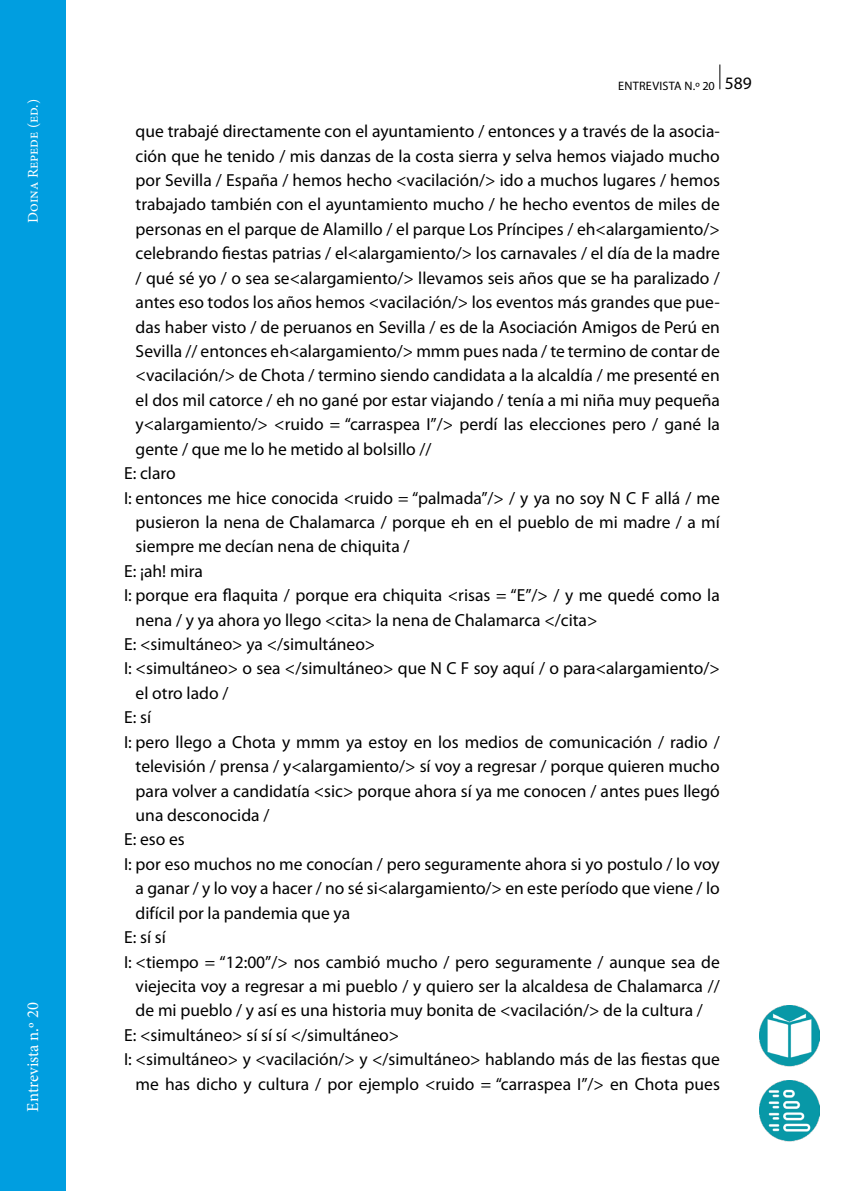
<style>
.page{position:relative;width:844px;height:1191px;background:#fff}
.page>*{position:absolute;margin:0;border:0;box-sizing:border-box;transform-origin:0 0}
._0010_texto_normal_t{font:17.5px/24.5px "Myriad Pro";color:#000;text-align:justify}
.t1{font:16.62px "Minion Pro";color:#fff}
.t2{font:14.88px "Minion Pro";color:#fff}
.t3{font:12.25px "Myriad Pro";color:#000}
.s1{font-size:17.5px}
</style>
<div class="page">
<svg style="left:719px;top:64px;width:1px;height:25px"></svg>
<img style="left:759px;top:1005px;width:60px;height:61px">
<img style="left:759px;top:1081px;width:60px;height:60px">
<div style="left:0;top:0;width:66px;height:1191px;background:#009ee0"></div>
<p class="t2" style="left:23px;top:223px;width:125px;rotate:-90deg">Doina Repede (ed.)</p>
<p class="t1" style="left:22px;top:1111px;width:111px;rotate:-90deg">Entrevista n.º 20</p>
<p class="t3" style="left:618px;top:79px;width:14px">Entrevista</p>
<p class="t3" style="left:684px;top:79px;width:69px">n .º 20 <span class="s1">589</span></p>
<p class="_0010_texto_normal_t" style="left:136px;top:119px;width:585px">que trabajé directamente con el ayuntamiento / entonces y a través de la asocia&shy;ción que he tenido / mis danzas de la costa sierra y selva hemos viajado mucho por Sevilla / España / hemos hecho &lt;vacilación/&gt; ido a muchos lugares / hemos trabajado también con el ayuntamiento mucho / he hecho eventos de miles de personas en el parque de Alamillo / el parque Los Príncipes / eh&lt;alargamiento/&gt; celebrando fiestas patrias / el&lt;alargamiento/&gt; los carnavales / el día de la madre / qué sé yo / o sea se&lt;alargamiento/&gt; llevamos seis años que se ha paralizado / antes eso todos los años hemos &lt;vacilación/&gt; los eventos más grandes que pue&shy;das haber visto / de peruanos en Sevilla / es de la Asociación Amigos de Perú en Sevilla // entonces eh&lt;alargamiento/&gt; mmm pues nada / te termino de contar de &lt;vacilación/&gt; de Chota / termino siendo candidata a la alcaldía / me presenté en el dos mil catorce / eh no gané por estar viajando / tenía a mi niña muy pequeña y&lt;alargamiento/&gt; &lt;ruido = “carraspea I”/&gt; perdí las elecciones pero / gané la gente / que me lo he metido al bolsillo //</p>
<p class="_0010_texto_normal_t" style="left:124px;top:461px;width:53px">E: claro</p>
<p class="_0010_texto_normal_t" style="left:136px;top:486px;width:585px;text-indent:-12px">I: entonces me hice conocida &lt;ruido = “palmada”/&gt; / y ya no soy N C F allá / me pusieron la nena de Chalamarca / porque eh en el pueblo de mi madre / a mí siempre me decían nena de chiquita /</p>
<p class="_0010_texto_normal_t" style="left:124px;top:559px;width:80px">E: ¡ah! mira</p>
<p class="_0010_texto_normal_t" style="left:136px;top:583px;width:585px;text-indent:-12px">I: porque era flaquita / porque era chiquita &lt;risas = “E”/&gt; / y me quedé como la nena / y ya ahora yo llego &lt;cita&gt; la nena de Chalamarca &lt;/cita&gt;</p>
<p class="_0010_texto_normal_t" style="left:124px;top:632px;width:253px">E: &lt;simultáneo&gt; ya &lt;/simultáneo&gt;</p>
<p class="_0010_texto_normal_t" style="left:136px;top:656px;width:585px;text-indent:-12px">I: &lt;simultáneo&gt; o sea &lt;/simultáneo&gt; que N C F soy aquí / o para&lt;alargamiento/&gt; el otro lado /</p>
<p class="_0010_texto_normal_t" style="left:124px;top:705px;width:28px">E: sí</p>
<p class="_0010_texto_normal_t" style="left:136px;top:730px;width:585px;text-indent:-12px">I: pero llego a Chota y mmm ya estoy en los medios de comunicación / radio / televisión / prensa / y&lt;alargamiento/&gt; sí voy a regresar / porque quieren mucho para volver a candidatía &lt;sic&gt; porque ahora sí ya me conocen / antes pues llegó una desconocida /</p>
<p class="_0010_texto_normal_t" style="left:124px;top:827px;width:62px">E: eso es</p>
<p class="_0010_texto_normal_t" style="left:136px;top:852px;width:585px;text-indent:-12px">I: por eso muchos no me conocían / pero seguramente ahora si yo postulo / lo voy a ganar / y lo voy a hacer / no sé si&lt;alargamiento/&gt; en este período que viene / lo difícil por la pandemia que ya</p>
<p class="_0010_texto_normal_t" style="left:124px;top:925px;width:43px">E: sí sí</p>
<p class="_0010_texto_normal_t" style="left:136px;top:949px;width:585px;text-indent:-12px">I: &lt;tiempo = “12:00”/&gt; nos cambió mucho / pero seguramente / aunque sea de viejecita voy a regresar a mi pueblo / y quiero ser la alcaldesa de Chalamarca // de mi pueblo / y así es una historia muy bonita de &lt;vacilación/&gt; de la cultura /</p>
<p class="_0010_texto_normal_t" style="left:124px;top:1023px;width:276px">E: &lt;simultáneo&gt; sí sí sí &lt;/simultáneo&gt;</p>
<p class="_0010_texto_normal_t" style="left:124px;top:1047px;width:597px;text-align:right">I: &lt;simultáneo&gt; y &lt;vacilación/&gt; y &lt;/simultáneo&gt; hablando más de las fiestas que me has dicho y cultura / por ejemplo &lt;ruido = “carraspea I”/&gt; en Chota pues</p>
</div>
